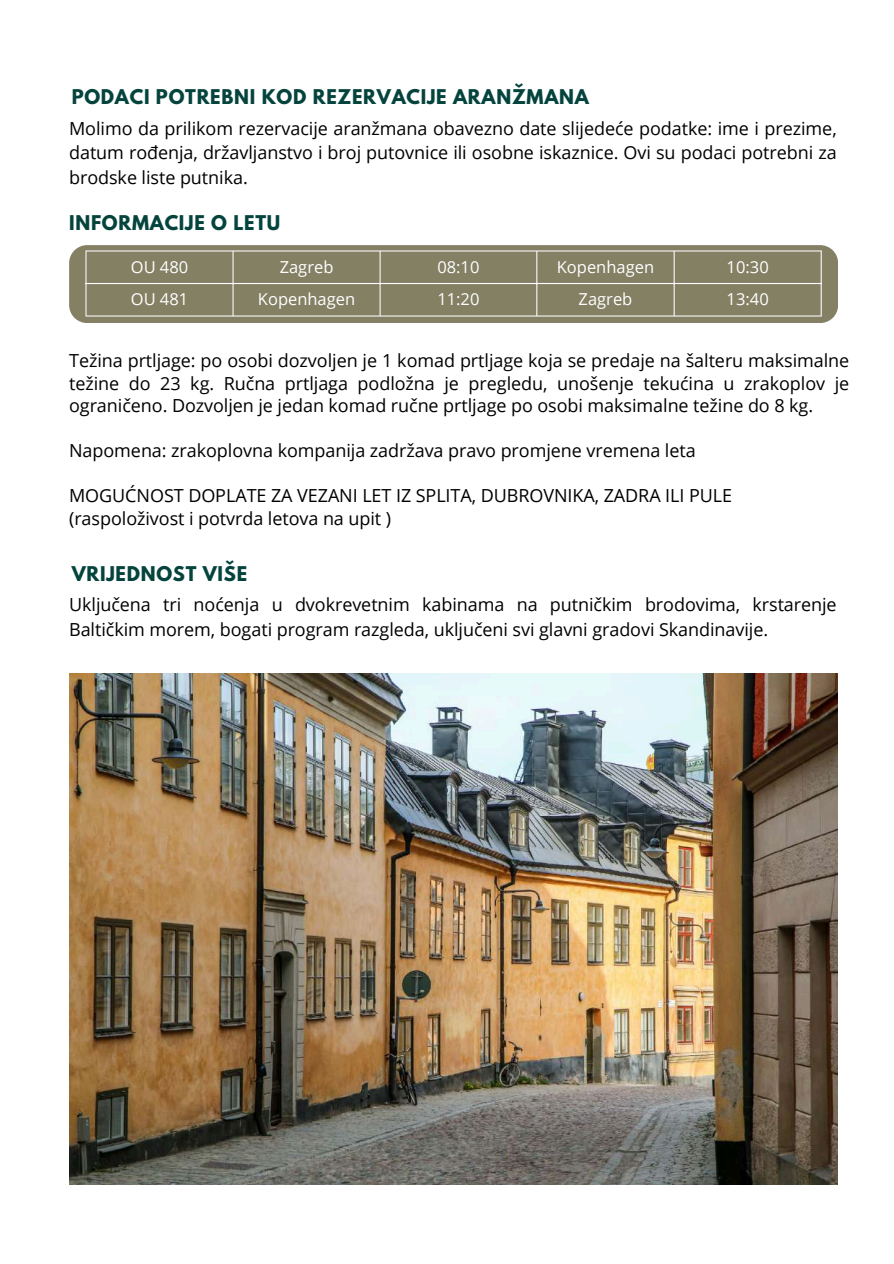
<style>
.page{position:relative;width:894px;height:1264px;background:#fff}
.page>*{position:absolute;margin:0;border:0;box-sizing:border-box;transform-origin:0 0}
.t1{font:18px/24.8px "Open Sans";letter-spacing:-.005em;color:#000}
.t2{font:700 18px "League Spartan";letter-spacing:.04em;color:#04443d}
.t3{font:16.5px "Open Sans";color:#fff}
</style>
<div class="page">
<svg style="left:69px;top:245px;width:768px;height:78px;background:#8d8970"></svg>
<div style="left:87px;top:251px;width:733px;height:64px;background:#848064"></div>
<hr style="left:85px;top:251px;width:2px;height:64px;background:#fff">
<hr style="left:232px;top:251px;width:1px;height:64px;background:#fff">
<hr style="left:379px;top:251px;width:1px;height:64px;background:#fff">
<hr style="left:536px;top:251px;width:1px;height:64px;background:#fff">
<hr style="left:673px;top:251px;width:1px;height:64px;background:#fff">
<hr style="left:820px;top:251px;width:1px;height:64px;background:#fff">
<hr style="left:85px;top:250px;width:736px;height:1px;background:#fff">
<hr style="left:85px;top:283px;width:736px;height:1px;background:#fff">
<hr style="left:85px;top:315px;width:736px;height:1px;background:#fff">
<img style="left:69px;top:673px;width:767px;height:511px">
<p class="t2" style="left:72px;top:88px;width:518px">PODACI POTREBNI KOD REZERVACIJE ARANŽMANA</p>
<p class="t1" style="left:69px;top:115px;width:768px;text-align:justify">Molimo da prilikom rezervacije aranžmana obavezno date slijedeće podatke: ime i prezime, datum rođenja, državljanstvo i broj putovnice ili osobne iskaznice. Ovi su podaci potrebni za brodske liste putnika.</p>
<p class="t2" style="left:69px;top:213px;width:212px">INFORMACIJE O LETU</p>
<p class="t3" style="left:131px;top:255px;width:59px">OU 480</p>
<p class="t3" style="left:279px;top:255px;width:55px">Zagreb</p>
<p class="t3" style="left:437px;top:255px;width:44px">08:10</p>
<p class="t3" style="left:556px;top:255px;width:99px">Kopenhagen</p>
<p class="t3" style="left:726px;top:255px;width:44px">10:30</p>
<p class="t3" style="left:131px;top:288px;width:59px">OU 481</p>
<p class="t3" style="left:258px;top:288px;width:99px">Kopenhagen</p>
<p class="t3" style="left:437px;top:288px;width:44px">11:20</p>
<p class="t3" style="left:578px;top:288px;width:55px">Zagreb</p>
<p class="t3" style="left:726px;top:288px;width:44px">13:40</p>
<p class="t1" style="left:69px;top:349px;width:781px;line-height:22.5px;text-align:justify">Težina prtljage: po osobi dozvoljen je 1 komad prtljage koja se predaje na šalteru maksimalne težine do 23 kg. Ručna prtljaga podložna je pregledu, unošenje tekućina u zrakoplov je ograničeno. Dozvoljen je jedan komad ručne prtljage po osobi maksimalne težine do 8 kg.</p>
<p class="t1" style="left:69px;top:438px;width:628px">Napomena: zrakoplovna kompanija zadržava pravo promjene vremena leta</p>
<p class="t1" style="left:69px;top:484px;width:664px;line-height:22.5px">MOGUĆNOST DOPLATE ZA VEZANI LET IZ SPLITA, DUBROVNIKA, ZADRA ILI PULE (raspoloživost i potvrda letova na upit )</p>
<p class="t2" style="left:72px;top:564px;width:177px">VRIJEDNOST VIŠE</p>
<p class="t1" style="left:69px;top:591px;width:768px">Uključena tri noćenja u dvokrevetnim kabinama na putničkim brodovima, krstarenje<br>Baltičkim morem, bogati program razgleda, uključeni svi glavni gradovi Skandinavije.</p>
</div>
